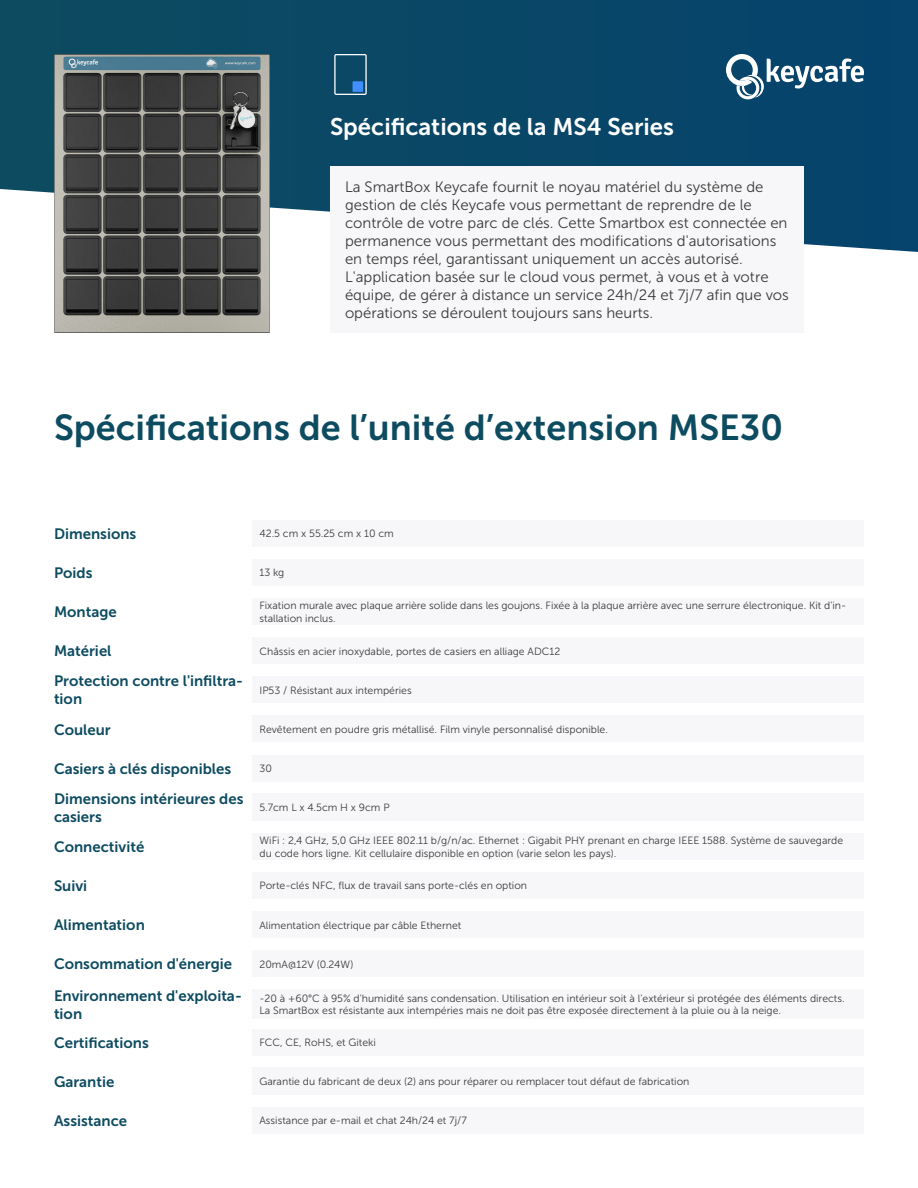
<style>
.page{position:relative;width:918px;height:1188px;background:#fff}
.page>*{position:absolute;margin:0;border:0;box-sizing:border-box;transform-origin:0 0}
.H1_-_Midnight_Green{font:36px "Museo Sans 700";color:#0d4b60}
.H2_-_White{font:24px "Museo Sans 700";color:#fff}
.Paragraph_-_Black_Ol{font:15px/18px "Museo Sans 300";color:#3a3a3a}
.H3_-_Midnight_Green{font:15px/18px "Museo Sans 700";color:#0d4b60}
.Paragraph_-_Black_Ol-2{font:10.5px/12.6px "Museo Sans 300";color:#3a3a3a}
</style>
<div class="page">
<div style="left:0;top:0;width:918px;height:252px;background:#094768"></div>
<svg style="left:726px;top:54px;width:138px;height:45px"></svg>
<img style="left:54px;top:54px;width:215px;height:279px">
<svg style="left:334px;top:54px;width:33px;height:41px"></svg>
<div style="left:353px;top:81px;width:10px;height:11px;background:#408ffc"></div>
<div style="left:252px;top:1029px;width:612px;height:27px;background:#f7f7f9"></div>
<div style="left:252px;top:950px;width:612px;height:27px;background:#f7f7f9"></div>
<div style="left:252px;top:872px;width:612px;height:27px;background:#f7f7f9"></div>
<div style="left:252px;top:1068px;width:612px;height:27px;background:#f7f7f9"></div>
<div style="left:252px;top:990px;width:612px;height:29px;background:#f7f7f9"></div>
<div style="left:252px;top:911px;width:612px;height:27px;background:#f7f7f9"></div>
<div style="left:252px;top:1107px;width:612px;height:27px;background:#f7f7f9"></div>
<div style="left:330px;top:166px;width:474px;height:167px;background:#f7f7f9"></div>
<div style="left:252px;top:520px;width:612px;height:27px;background:#f7f7f9"></div>
<div style="left:252px;top:755px;width:612px;height:27px;background:#f7f7f9"></div>
<div style="left:252px;top:637px;width:612px;height:27px;background:#f7f7f9"></div>
<div style="left:252px;top:559px;width:612px;height:27px;background:#f7f7f9"></div>
<div style="left:252px;top:794px;width:612px;height:27px;background:#f7f7f9"></div>
<div style="left:252px;top:676px;width:612px;height:27px;background:#f7f7f9"></div>
<div style="left:252px;top:598px;width:612px;height:27px;background:#f7f7f9"></div>
<div style="left:252px;top:833px;width:612px;height:27px;background:#f7f7f9"></div>
<div style="left:252px;top:715px;width:612px;height:27px;background:#f7f7f9"></div>
<p class="H2_-_White" style="left:330px;top:113px;width:346px">Spécifications de la MS4 Series</p>
<p class="Paragraph_-_Black_Ol" style="left:345px;top:178px;width:445px">La SmartBox Keycafe fournit le noyau matériel du système de gestion de clés Keycafe vous permettant de reprendre de le contrôle de votre parc de clés. Cette Smartbox est connectée en permanence vous permettant des modifications d'autorisations en temps réel, garantissant uniquement un accès autorisé.<br>L'application basée sur le cloud vous permet, à vous et à votre équipe, de gérer à distance un service 24h/24 et 7j/7 afin que vos opérations se déroulent toujours sans heurts.</p>
<p class="H1_-_Midnight_Green" style="left:54px;top:407px;width:731px">Spécifications de l’unité d’extension MSE30</p>
<p class="H3_-_Midnight_Green" style="left:54px;top:525px;width:84px">Dimensions</p>
<p class="Paragraph_-_Black_Ol-2" style="left:260px;top:527px;width:136px">42.5 cm x 55.25 cm x 10 cm</p>
<p class="H3_-_Midnight_Green" style="left:54px;top:564px;width:40px">Poids</p>
<p class="Paragraph_-_Black_Ol-2" style="left:260px;top:566px;width:26px">13 kg</p>
<p class="H3_-_Midnight_Green" style="left:54px;top:603px;width:64px">Montage</p>
<p class="Paragraph_-_Black_Ol-2" style="left:260px;top:599px;width:588px">Fixation murale avec plaque arrière solide dans les goujons. Fixée à la plaque arrière avec une serrure électronique. Kit d'in&shy;stallation inclus.</p>
<p class="H3_-_Midnight_Green" style="left:54px;top:642px;width:59px">Matériel</p>
<p class="Paragraph_-_Black_Ol-2" style="left:260px;top:645px;width:302px">Châssis en acier inoxydable, portes de casiers en alliage ADC12</p>
<p class="H3_-_Midnight_Green" style="left:54px;top:672px;width:191px">Protection contre l'infiltra&shy;tion</p>
<p class="Paragraph_-_Black_Ol-2" style="left:260px;top:684px;width:154px">IP53 / Résistant aux intempéries</p>
<p class="H3_-_Midnight_Green" style="left:54px;top:720px;width:58px">Couleur</p>
<p class="Paragraph_-_Black_Ol-2" style="left:260px;top:723px;width:350px">Revêtement en poudre gris métallisé. Film vinyle personnalisé disponible.</p>
<p class="H3_-_Midnight_Green" style="left:54px;top:760px;width:179px">Casiers à clés disponibles</p>
<p class="Paragraph_-_Black_Ol-2" style="left:260px;top:762px;width:14px">30</p>
<p class="H3_-_Midnight_Green" style="left:54px;top:790px;width:191px">Dimensions intérieures des casiers</p>
<p class="Paragraph_-_Black_Ol-2" style="left:260px;top:801px;width:132px">5.7cm L x 4.5cm H x 9cm P</p>
<p class="H3_-_Midnight_Green" style="left:54px;top:838px;width:92px">Connectivité</p>
<p class="Paragraph_-_Black_Ol-2" style="left:260px;top:834px;width:585px">WiFi : 2,4 GHz, 5,0 GHz IEEE 802.11 b/g/n/ac. Ethernet : Gigabit PHY prenant en charge IEEE 1588. Système de sauvegarde du code hors ligne. Kit cellulaire disponible en option (varie selon les pays).</p>
<p class="H3_-_Midnight_Green" style="left:54px;top:877px;width:35px">Suivi</p>
<p class="Paragraph_-_Black_Ol-2" style="left:260px;top:880px;width:269px">Porte-clés NFC, flux de travail sans porte-clés en option</p>
<p class="H3_-_Midnight_Green" style="left:54px;top:916px;width:92px">Alimentation</p>
<p class="Paragraph_-_Black_Ol-2" style="left:260px;top:919px;width:203px">Alimentation électrique par câble Ethernet</p>
<p class="H3_-_Midnight_Green" style="left:54px;top:955px;width:180px">Consommation d'énergie</p>
<p class="Paragraph_-_Black_Ol-2" style="left:260px;top:958px;width:95px">20mA@12V (0.24W)</p>
<p class="H3_-_Midnight_Green" style="left:54px;top:987px;width:189px">Environnement d'exploita&shy;tion</p>
<p class="Paragraph_-_Black_Ol-2" style="left:260px;top:992px;width:587px">-20 à +60°C à 95% d'humidité sans condensation. Utilisation en intérieur soit à l'extérieur si protégée des éléments directs.<br>La SmartBox est résistante aux intempéries mais ne doit pas être exposée directement à la pluie ou à la neige.</p>
<p class="H3_-_Midnight_Green" style="left:54px;top:1034px;width:96px">Certifications</p>
<p class="Paragraph_-_Black_Ol-2" style="left:260px;top:1036px;width:118px">FCC, CE, RoHS, et Giteki</p>
<p class="H3_-_Midnight_Green" style="left:54px;top:1073px;width:62px">Garantie</p>
<p class="Paragraph_-_Black_Ol-2" style="left:260px;top:1075px;width:431px">Garantie du fabricant de deux (2) ans pour réparer ou remplacer tout défaut de fabrication</p>
<p class="H3_-_Midnight_Green" style="left:54px;top:1112px;width:75px">Assistance</p>
<p class="Paragraph_-_Black_Ol-2" style="left:260px;top:1115px;width:209px">Assistance par e-mail et chat 24h/24 et 7j/7</p>
</div>
